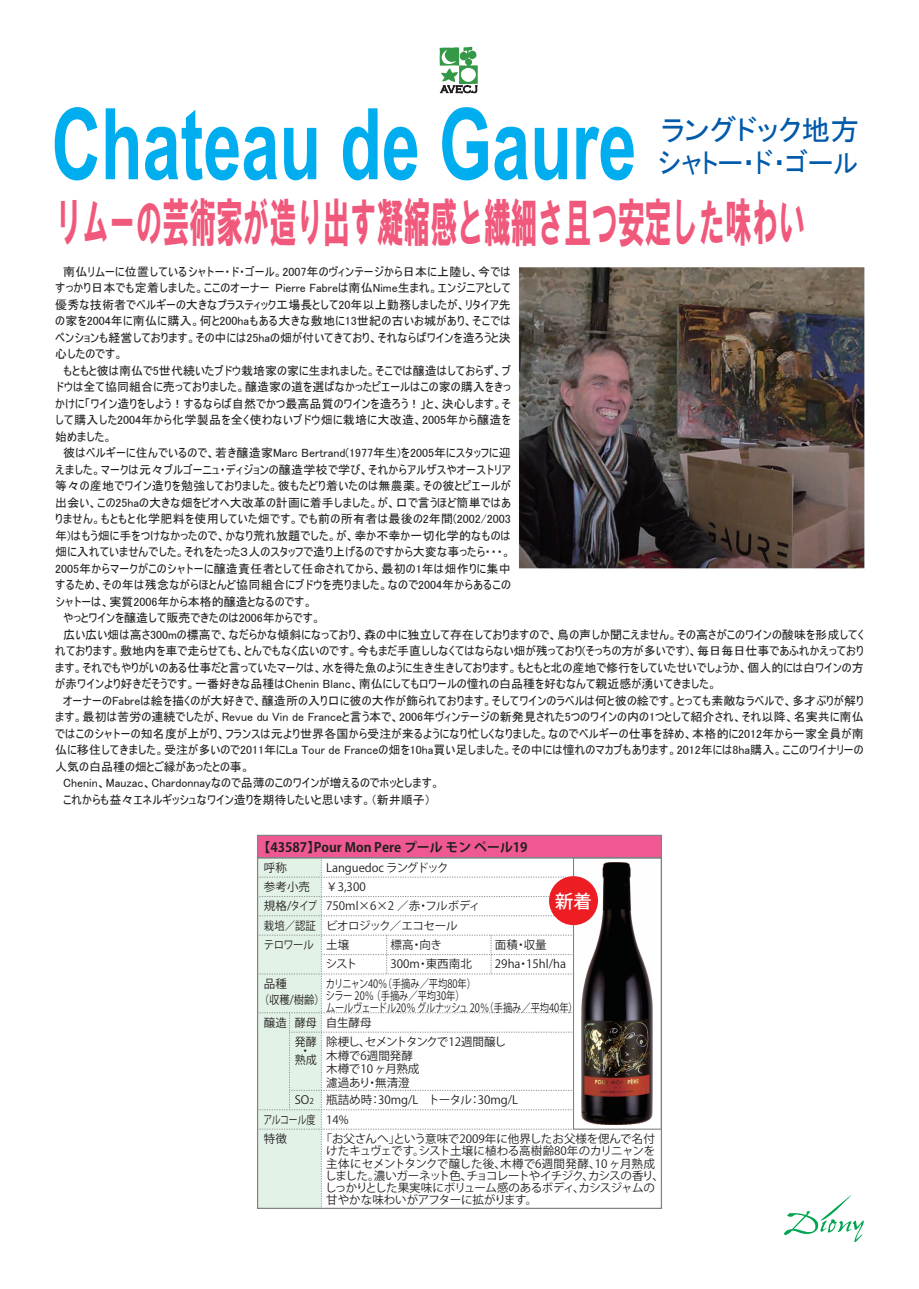
<style>
.page{position:relative;width:919px;height:1289px;background:#fff}
.page>*{position:absolute;margin:0;border:0;box-sizing:border-box;transform-origin:0 0}
.t1{font:700 99px "Arial";color:#00aeef;scale:.69 1}
.t2{font:52.5px "HG Soei Kakugothic UB";color:#f0597b;scale:.51 1}
.t3{font:28.8px/32.8px "JK P Gothic";color:#015aaa}
.t4{font:500 18.15px "Koz Go Pro";color:#fff}
.t5{font:700 12.9px "Koz Go Pro";color:#231f20}
.t6{font:12px/16.5px "MS UI Gothic";letter-spacing:.01em;color:#231f20}
.t7{font:11.55px/19.4px "Koz Go Pro";letter-spacing:-.005em;color:#231f20}
.t8{font:11.55px/12px "Koz Go Pro";letter-spacing:-.005em;color:#231f20;scale:.8 1}
.t9{font:11.55px/19.5px "Koz Go Pro";letter-spacing:-.005em;color:#231f20;scale:.77 1}
.t10{font:11.55px/9px "Koz Go Pro";letter-spacing:-.005em;color:#231f20;text-align:center;scale:.95 1}
.t11{font:11.55px "Koz Go Pro";letter-spacing:-.005em;color:#231f20;scale:.9 1}
.s1{font-size:8.1px}
</style>
<div class="page">
<svg style="left:784px;top:1194px;width:79px;height:48px"></svg>
<img style="left:519px;top:267px;width:346px;height:302px">
<svg style="left:439px;top:47px;width:38px;height:47px"></svg>
<div style="left:257px;top:834px;width:405px;height:24px;background:#f05893;border:1px solid #808285"></div>
<div style="left:573px;top:857px;width:89px;height:272px;border:1px solid #808285"></div>
<svg style="left:257px;top:857px;width:317px;height:351px"></svg>
<img style="left:581px;top:862px;width:71px;height:262px">
<div style="left:550px;top:877px;width:47px;height:47px;background:#ee1d23;border-radius:50%"></div>
<div style="left:549px;top:876px;width:49px;height:49px;border:2px solid #ee1d23;border-radius:50%"></div>
<h1 class="t1" style="left:51px;top:75px;width:849px">Chateau de Gaure</h1>
<h3 class="t3" style="left:658px;top:114px;width:202px">ラングドック地方シャトー・ド・ゴール</h3>
<h2 class="t2" style="left:55px;top:196px;width:1472px">リムーの芸術家が造り出す凝縮感と繊細さ且つ安定した味わい</h2>
<p class="t6" style="left:55px;top:263px;width:809px">　南仏リムーに位置しているシャトー・ド・ゴール。2007年のヴィンテージから日本に上陸し、今では<br>すっかり日本でも定着しました。ここのオーナー Pierre Fabreは南仏Nime生まれ。エンジニアとして<br>優秀な技術者でベルギーの大きなプラスティック工場長として20年以上勤務しましたが、リタイア先<br>の家を2004年に南仏に購入。何と200haもある大きな敷地に13世紀の古いお城があり、そこでは<br>ペンションも経営しております。その中には25haの畑が付いてきており、それならばワインを造ろうと決<br>心したのです。<br>　もともと彼は南仏で5世代続いたブドウ栽培家の家に生まれました。そこでは醸造はしておらず、ブ<br>ドウは全て協同組合に売っておりました。醸造家の道を選ばなかったピエールはこの家の購入をきっ<br>かけに「ワイン造りをしよう！するならば自然でかつ最高品質のワインを造ろう！」と、決心します。そ<br>して購入した2004年から化学製品を全く使わないブドウ畑に栽培に大改造、2005年から醸造を<br>始めました。<br>　彼はベルギーに住んでいるので、若き醸造家Marc Bertrand(1977年生)を2005年にスタッフに迎<br>えました。マークは元々ブルゴーニュ・ディジョンの醸造学校で学び、それからアルザスやオーストリア<br>等々の産地でワイン造りを勉強しておりました。彼もたどり着いたのは無農薬。その彼とピエールが<br>出会い、この25haの大きな畑をビオへ大改革の計画に着手しました。が、口で言うほど簡単ではあ<br>りません。もともと化学肥料を使用していた畑です。でも前の所有者は最後の2年間(2002/2003<br>年)はもう畑に手をつけなかったので、かなり荒れ放題でした。が、幸か不幸か一切化学的なものは<br>畑に入れていませんでした。それをたった３人のスタッフで造り上げるのですから大変な事ったら・・・。<br>2005年からマークがこのシャトーに醸造責任者として任命されてから、最初の1年は畑作りに集中<br>するため、その年は残念ながらほとんど協同組合にブドウを売りました。なので2004年からあるこの<br>シャトーは、実質2006年から本格的醸造となるのです。<br>　やっとワインを醸造して販売できたのは2006年からです。<br>　広い広い畑は高さ300mの標高で、なだらかな傾斜になっており、森の中に独立して存在しておりますので、鳥の声しか聞こえません。その高さがこのワインの酸味を形成してくれております。敷地内を車で走らせても、とんでもなく広いのです。今もまだ手直ししなくてはならない畑が残っており(そっちの方が多いです)、毎日毎日仕事であふれかえっております。それでもやりがいのある仕事だと言っていたマークは、水を得た魚のように生き生きしております。もともと北の産地で修行をしていたせいでしょうか、個人的には白ワインの方が赤ワインより好きだそうです。一番好きな品種はChenin Blanc、南仏にしてもロワールの憧れの白品種を好むなんて親近感が湧いてきました。<br>　オーナーのFabreは絵を描くのが大好きで、醸造所の入り口に彼の大作が飾られております。そしてワインのラベルは何と彼の絵です。とっても素敵なラベルで、多才ぶりが解ります。最初は苦労の連続でしたが、Revue du Vin de Franceと言う本で、2006年ヴィンテージの新発見された5つのワインの内の1つとして紹介され、それ以降、名実共に南仏ではこのシャトーの知名度が上がり、フランスは元より世界各国から受注が来るようになり忙しくなりました。なのでベルギーの仕事を辞め、本格的に2012年から一家全員が南仏に移住してきました。受注が多いので2011年にLa Tour de Franceの畑を10ha買い足しました。その中には憧れのマカブもあります。2012年には8ha購入。ここのワイナリーの人気の白品種の畑とご縁があったとの事。<br>　Chenin、Mauzac、Chardonnayなので品薄のこのワインが増えるのでホッとします。<br>　これからも益々エネルギッシュなワイン造りを期待したいと思います。（新井順子）</p>
<p class="t5" style="left:257px;top:838px;width:271px">【43587】Pour Mon Pere プール モン ペール19</p>
<p class="t7" style="left:264px;top:858px;width:48px">呼称<br>参考小売</p>
<p class="t7" style="left:264px;top:896px;width:54px">規格/タイプ栽培／認証</p>
<p class="t11" style="left:264px;top:937px;width:57px">テロワール</p>
<p class="t7" style="left:259px;top:975px;width:68px;line-height:16.5px;text-indent:5px">品種<br>（収穫/樹齢）</p>
<p class="t7" style="left:264px;top:1013px;width:25px">醸造</p>
<p class="t10" style="left:295px;top:1018px;width:25px">酵母</p>
<p class="t10" style="left:295px;top:1037px;width:25px">発酵・熟成</p>
<p class="t7" style="left:295px;top:1090px;width:20px">SO<span class="s1">2</span></p>
<p class="t9" style="left:263px;top:1109px;width:69px">アルコール度特徴</p>
<p class="t7" style="left:326px;top:858px;width:124px">Languedoc ラングドック￥3,300</p>
<h3 class="t4" style="left:555px;top:889px;width:38px">新着</h3>
<p class="t7" style="left:326px;top:896px;width:156px">750ml×6×2 ／赤・フルボディビオロジック／エコセール<br>土壌<br>シスト<br>カリニャン40％（手摘み／平均80年）</p>
<p class="t8" style="left:326px;top:989px;width:316px">シラー 20％ （手摘み／平均30年）<br>ムールヴェードル20％ グルナッシュ 20％（手摘み／平均40年）</p>
<p class="t7" style="left:326px;top:1035px;width:181px;line-height:13.5px">除梗し、セメントタンクで12週間醸し木樽で6週間発酵<br>木樽で10 ヶ月熟成<br>濾過あり・無清澄</p>
<p class="t7" style="left:326px;top:1090px;width:193px">瓶詰め時：30mg/L　トータル：30mg/L<br>14%</p>
<p class="t7" style="left:390px;top:935px;width:83px">標高・向き<br>300m・東西南北</p>
<p class="t7" style="left:495px;top:935px;width:72px">面積・収量<br>29ha・15hl/ha</p>
<p class="t7" style="left:326px;top:1013px;width:47px">自生酵母</p>
<p class="t7" style="left:325px;top:1132px;width:340px;line-height:12.3px;text-indent:-5px">「お父さんへ」という意味で2009年に他界したお父様を偲んで名付けたキュヴェです。シスト土壌に植わる高樹齢80年のカリニャンを主体にセメントタンクで醸した後、木樽で6週間発酵、10 ヶ月熟成しました。濃いガーネット色、チョコレートやイチジク、カシスの香り、しっかりとした果実味にボリューム感のあるボディ、カシスジャムの甘やかな味わいがアフターに拡がります。</p>
</div>
